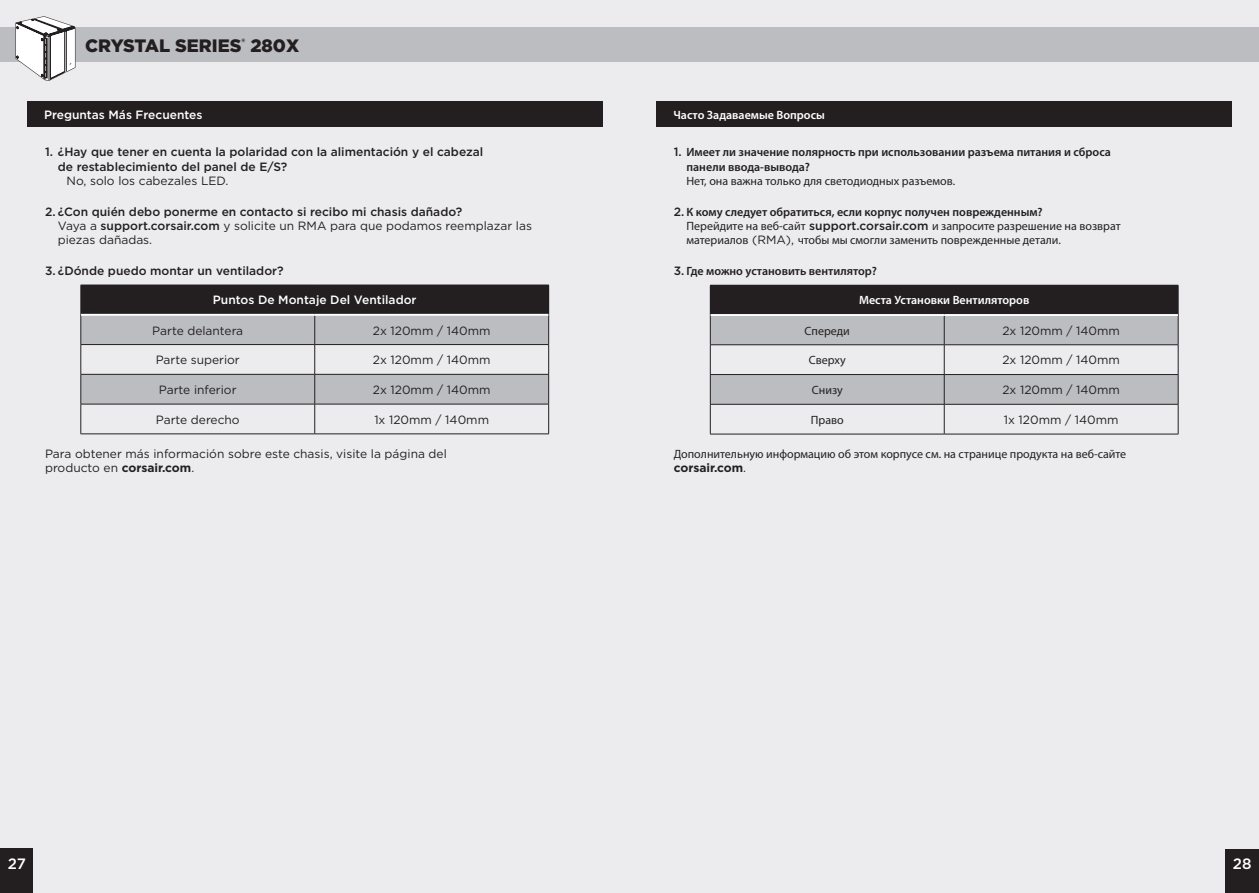
<style>
.page{position:relative;width:1259px;height:893px;background:#ececee}
.page>*{position:absolute;margin:0;border:0;box-sizing:border-box;transform-origin:0 0}
.t1{font:900 18px "Gotham";color:#231f20}
.t2{font:500 15px "Gotham";color:#fff}
.t3{font:12px/14.4px "Myriad Pro";color:#231f20}
.t4{font:12px/14.4px "Gotham";color:#231f20}
.t5{font:500 12px/14.4px "Gotham";color:#231f20}
.t6{font:600 12px/14.4px "Myriad Pro";color:#231f20}
.t7{font:500 12px "Gotham";color:#fff}
.t8{font:600 12px "Myriad Pro";color:#fff}
.t9{font:700 12px "Gotham";color:#231f20}
.s1{font-weight:400}
.s2{font-weight:700}
.s3{font-family:"Gotham";font-weight:500}
.s4{font-weight:600}
.s5{font-family:"Gotham"}
</style>
<div class="page">
<div style="left:0;top:849px;width:33px;height:44px;background:#231f20"></div>
<div style="left:1225px;top:849px;width:34px;height:44px;background:#231f20"></div>
<div style="left:0;top:28px;width:1259px;height:34px;background:#bcbdc0"></div>
<svg style="left:15px;top:16px;width:60px;height:65px"></svg>
<div style="left:81px;top:285px;width:468px;height:30px;background:#231f20"></div>
<svg style="left:81px;top:315px;width:468px;height:119px"></svg>
<hr style="left:81px;top:404px;width:234px;height:1px;background:#231f20">
<hr style="left:81px;top:404px;width:1px;height:30px;background:#231f20">
<hr style="left:315px;top:404px;width:234px;height:1px;background:#231f20">
<hr style="left:314px;top:404px;width:1px;height:30px;background:#231f20">
<hr style="left:548px;top:404px;width:1px;height:30px;background:#231f20">
<hr style="left:81px;top:434px;width:234px;height:1px;background:#231f20">
<hr style="left:315px;top:434px;width:234px;height:1px;background:#231f20">
<hr style="left:81px;top:314px;width:234px;height:2px;background:#fff">
<hr style="left:315px;top:314px;width:233px;height:2px;background:#fff">
<div style="left:710px;top:285px;width:468px;height:30px;background:#231f20"></div>
<hr style="left:1178px;top:285px;width:1px;height:30px;background:#231f20">
<svg style="left:710px;top:315px;width:469px;height:119px"></svg>
<hr style="left:710px;top:434px;width:234px;height:1px;background:#231f20">
<hr style="left:944px;top:434px;width:234px;height:1px;background:#231f20">
<hr style="left:710px;top:314px;width:234px;height:2px;background:#fff">
<hr style="left:944px;top:314px;width:234px;height:2px;background:#fff">
<div style="left:656px;top:101px;width:575px;height:26px;background:#231f20"></div>
<div style="left:27px;top:101px;width:575px;height:26px;background:#231f20"></div>
<h1 class="t1" style="left:85px;top:33px;width:216px">CRYSTAL SERIES<sup>®</sup> 280X</h1>
<p class="t7" style="left:44px;top:107px;width:160px">Preguntas Más Frecuentes</p>
<p class="t8" style="left:673px;top:107px;width:153px">Часто Задаваемые Вопросы</p>
<p class="t5" style="left:58px;top:145px;width:427px;text-indent:-13px">1. ¿Hay que tener en cuenta la polaridad con la alimentación y el cabezal de restablecimiento del panel de E/S?</p>
<p class="t4" style="left:67px;top:173px;width:163px">No, solo los cabezales LED.</p>
<p class="t5" style="left:58px;top:204px;width:476px;text-indent:-13px">2. ¿Con quién debo ponerme en contacto si recibo mi chasis dañado?<br><span class="s1">Vaya a</span> support.corsair.com <span class="s1">y solicite un RMA para que podamos reemplazar las piezas dañadas.</span></p>
<p class="t5" style="left:45px;top:263px;width:240px">3. ¿Dónde puedo montar un ventilador?</p>
<p class="t7" style="left:213px;top:292px;width:205px">Puntos De Montaje Del Ventilador</p>
<p class="t4" style="left:152px;top:323px;width:92px">Parte delantera</p>
<p class="t4" style="left:373px;top:323px;width:119px">2x 120mm / 140mm</p>
<p class="t4" style="left:156px;top:353px;width:86px">Parte superior</p>
<p class="t4" style="left:373px;top:353px;width:119px">2x 120mm / 140mm</p>
<p class="t4" style="left:159px;top:382px;width:79px">Parte inferior</p>
<p class="t4" style="left:373px;top:382px;width:119px">2x 120mm / 140mm</p>
<p class="t4" style="left:156px;top:412px;width:85px">Parte derecho</p>
<p class="t4" style="left:374px;top:412px;width:116px">1x 120mm / 140mm</p>
<p class="t4" style="left:45px;top:446px;width:403px">Para obtener más información sobre este chasis, visite la página del producto en <span class="s2">corsair.com</span>.</p>
<p class="t6" style="left:686px;top:145px;width:426px;text-indent:-13px"><span class="s3">1.</span> Имеет ли значение полярность при использовании разъема питания и сброса панели ввода-вывода?</p>
<p class="t3" style="left:686px;top:174px;width:270px">Нет, она важна только для светодиодных разъемов.</p>
<p class="t3" style="left:686px;top:204px;width:436px;text-indent:-13px"><span class="s3">2.</span> <span class="s4">К кому следует обратиться, если корпус получен поврежденным?<br></span>Перейдите на веб-сайт <span class="s3">support.corsair.com</span> и запросите разрешение на возврат материалов <span class="s5">(RMA),</span> чтобы мы смогли заменить поврежденные детали.</p>
<p class="t6" style="left:674px;top:263px;width:205px"><span class="s3">3.</span> Где можно установить вентилятор?</p>
<p class="t8" style="left:859px;top:293px;width:172px">Места Установки Вентиляторов</p>
<p class="t3" style="left:804px;top:323px;width:47px">Спереди</p>
<p class="t4" style="left:1002px;top:323px;width:119px">2x 120mm / 140mm</p>
<p class="t3" style="left:809px;top:353px;width:38px">Сверху</p>
<p class="t4" style="left:1002px;top:353px;width:119px">2x 120mm / 140mm</p>
<p class="t3" style="left:812px;top:382px;width:32px">Снизу</p>
<p class="t4" style="left:1002px;top:382px;width:119px">2x 120mm / 140mm</p>
<p class="t3" style="left:811px;top:412px;width:34px">Право</p>
<p class="t4" style="left:1004px;top:412px;width:116px">1x 120mm / 140mm</p>
<p class="t3" style="left:674px;top:446px;width:454px">Дополнительную информацию об этом корпусе см. на странице продукта на веб-сайте</p>
<p class="t9" style="left:674px;top:460px;width:74px">corsair.com<span class="s1">.</span></p>
<p class="t2" style="left:8px;top:854px;width:20px">27</p>
<p class="t2" style="left:1232px;top:854px;width:20px">28</p>
</div>
